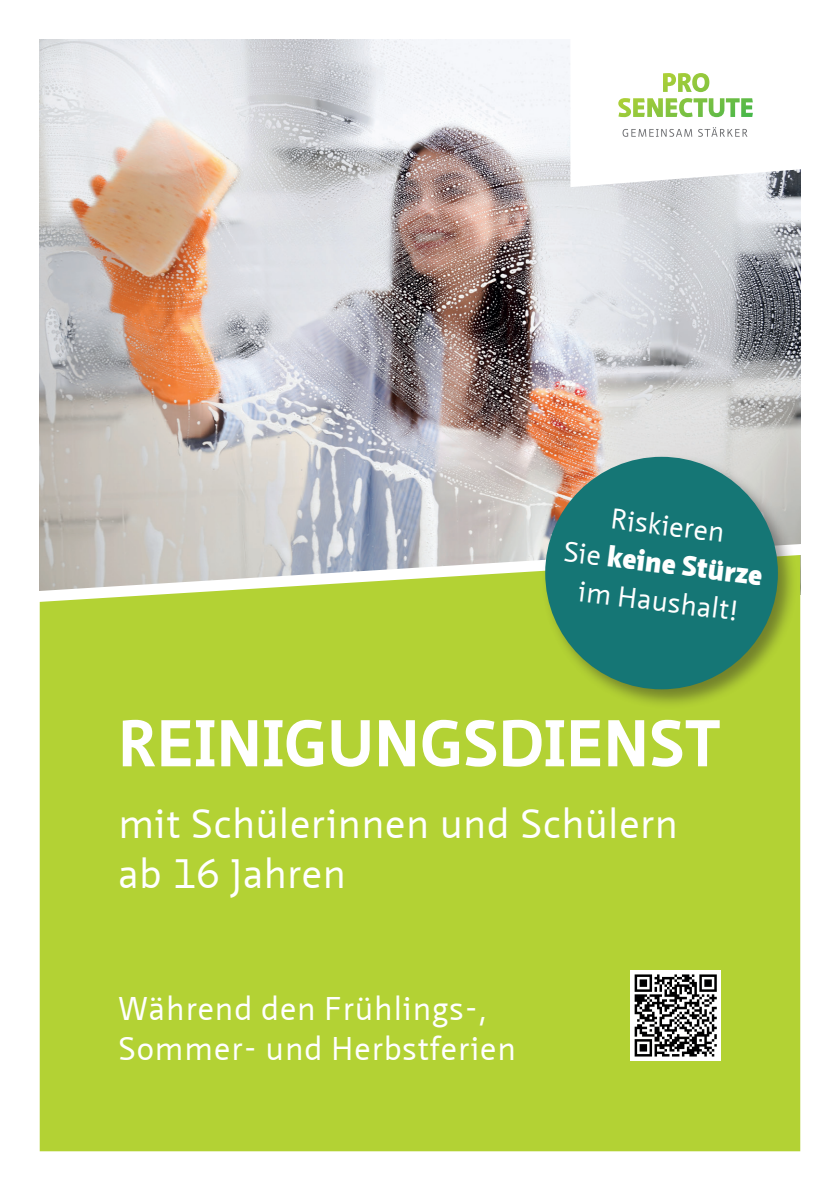
<style>
.page{position:relative;width:840px;height:1191px;background:#fff}
.page>*{position:absolute;margin:0;border:0;box-sizing:border-box;transform-origin:0 0}
.t1{font:700 64px "Neue Sans Pro";letter-spacing:.02em;color:#fff}
.t2{font:40px/50px "Neue Sans Pro";letter-spacing:.015em;color:#fff}
.t3{font:32px/40px "Neue Sans Pro";letter-spacing:.03em;color:#fff}
.t4{font:28px/38px "Neue Sans Pro";color:#fff;text-align:center}
.s1{font-weight:900}
</style>
<div class="page">
<img style="left:40px;top:40px;width:759px;height:504px">
<div style="left:40px;top:602px;width:759px;height:549px;background:#b3d234"></div>
<svg style="left:39px;top:544px;width:762px;height:58px"></svg>
<div style="left:541px;top:453px;width:257px;height:256px;background:#231f20;opacity:.45"></div>
<div style="left:545px;top:457px;width:232px;height:232px;background:#157675;border-radius:50%"></div>
<div style="left:630px;top:970px;width:90px;height:90px;background:#fff"></div>
<svg style="left:634px;top:974px;width:83px;height:83px"></svg>
<svg style="left:634px;top:974px;width:82px;height:82px"></svg>
<svg style="left:570px;top:40px;width:231px;height:147px"></svg>
<svg style="left:622px;top:127px;width:125px;height:10px"></svg>
<svg style="left:618px;top:73px;width:134px;height:44px"></svg>
<p class="t4" style="left:570px;top:494px;width:201px;rotate:7deg">Riskieren<br>Sie <span class="s1">keine Stürze </span>im Haushalt!</p>
<h1 class="t1" style="left:119px;top:702px;width:602px">REINIGUNGSDIENST</h1>
<p class="t2" style="left:119px;top:798px;width:560px">mit Schülerinnen und Schülern ab 16 Jahren</p>
<p class="t3" style="left:119px;top:988px;width:398px">Während den Frühlings-,<br>Sommer- und Herbstferien</p>
</div>
